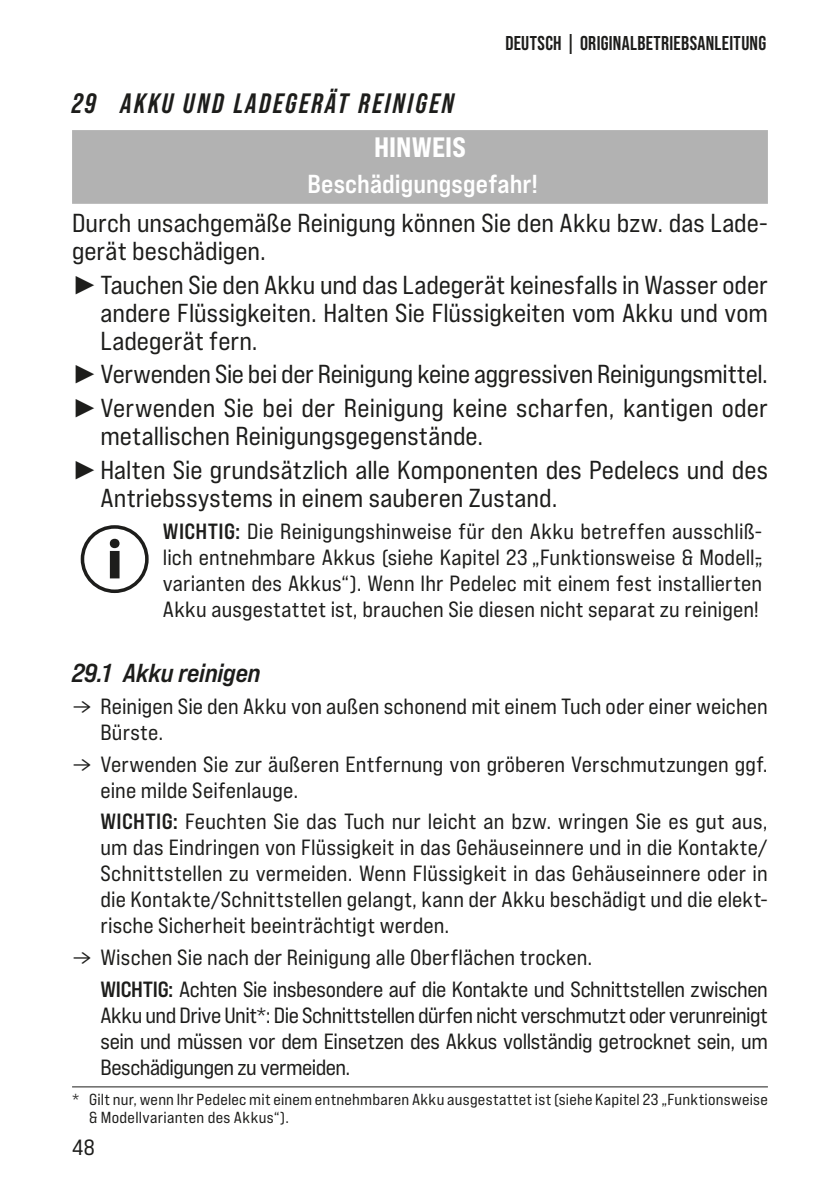
<style>
.page{position:relative;width:840px;height:1191px;background:#fff}
.page>*{position:absolute;margin:0;border:0;box-sizing:border-box;transform-origin:0 0}
.t1{font:italic 700 28px "Bebas Neue Pro";letter-spacing:.085em;color:#1d1d1b}
.SICHERHEIT_Signal{font:28px "Bebas Neue Pro Exp Eb";letter-spacing:.005em;color:#fff}
.SICHERHEIT_Folgen_de{font:26px/28px "Bebas Neue Pro Exp Rg";color:#1d1d1b}
.SICHERHEIT_Art_der_G{font:26px "Bebas Neue Pro Exp Bd";color:#fff}
.t2{font:26px "Bebas Neue Pro Exp Bd It";letter-spacing:-.01em;color:#1d1d1b}
.TEXT_Fließtext_einge{font:22px/26px "Bebas Neue Pro Exp Rg";letter-spacing:.005em;color:#1d1d1b}
.TEXT_Fließtext{font:22px/26px "Bebas Neue Pro Exp Rg";letter-spacing:.005em;color:#1d1d1b;text-align:justify}
.t3{font:700 20px "Bebas Neue Pro";letter-spacing:.015em;color:#1d1d1b}
.Fußnote{font:16px/18px "Bebas Neue Pro Exp Rg";letter-spacing:.015em;color:#1d1d1b}
.s1{font-family:"Arial"}
.s2{font-family:"Bebas Neue Pro Exp Bd"}
.s3{font-family:"Calibri";font-size:16.4px}
</style>
<div class="page">
<div style="left:72px;top:130px;width:695px;height:74px;background:#b2b2b2"></div>
<div style="left:81px;top:525px;width:67px;height:68px;border:4px solid #1d1d1b;border-radius:50%"></div>
<hr style="left:72px;top:1086px;width:695px;height:1px;background:#1d1d1b">
<p class="t3" style="left:505px;top:31px;width:262px">DEUTSCH | ORIGINALBETRIEBSANLEITUNG</p>
<p class="t1" style="left:72px;top:87px;width:383px">29 AKKU UND LADEGERÄT REINIGEN</p>
<p class="SICHERHEIT_Signal" style="left:374px;top:130px;width:93px">HINWEIS</p>
<p class="SICHERHEIT_Art_der_G" style="left:307px;top:168px;width:232px">Beschädigungsgefahr!</p>
<p class="SICHERHEIT_Folgen_de" style="left:72px;top:208px;width:697px">Durch unsachgemäße Reinigung können Sie den Akku bzw. das Lade&shy;gerät beschädigen.</p>
<p class="SICHERHEIT_Folgen_de" style="left:100px;top:270px;width:668px;text-align:justify;text-indent:-28px"><span class="s1">►</span>Tauchen Sie den Akku und das Ladegerät keinesfalls in Wasser oder andere Flüssigkeiten. Halten Sie Flüssigkeiten vom Akku und vom Ladegerät fern.</p>
<p class="SICHERHEIT_Folgen_de" style="left:72px;top:360px;width:697px"><span class="s1">►</span>Verwenden Sie bei der Reinigung keine aggressiven Reinigungsmittel.</p>
<p class="SICHERHEIT_Folgen_de" style="left:100px;top:393px;width:668px;text-indent:-28px"><span class="s1">►</span>Verwenden Sie bei der Reinigung keine scharfen, kantigen oder metallischen Reinigungsgegenstände.</p>
<p class="SICHERHEIT_Folgen_de" style="left:100px;top:455px;width:668px;text-indent:-28px"><span class="s1">►</span>Halten Sie grundsätzlich alle Komponenten des Pedelecs und des<br>Antriebssystems in einem sauberen Zustand.</p>
<p class="TEXT_Fließtext" style="left:163px;top:518px;width:600px"><span class="s2">WICHTIG:</span> Die Reinigungshinweise für den Akku betreffen ausschliß&shy;lich entnehmbare Akkus (siehe Kapitel 23 „Funktionsweise &amp; Modell&shy;varianten des Akkus“). Wenn Ihr Pedelec mit einem fest installierten Akku ausgestattet ist, brauchen Sie diesen nicht separat zu reinigen!</p>
<p class="t2" style="left:72px;top:657px;width:190px">29.1 Akku reinigen</p>
<p class="TEXT_Fließtext_einge" style="left:100px;top:693px;width:668px;text-indent:-28px"><span class="s3">→</span> Reinigen Sie den Akku von außen schonend mit einem Tuch oder einer weichen<br>Bürste.</p>
<p class="TEXT_Fließtext_einge" style="left:100px;top:750px;width:668px;text-indent:-28px"><span class="s3">→</span> Verwenden Sie zur äußeren Entfernung von gröberen Verschmutzungen ggf. eine milde Seifenlauge.</p>
<p class="TEXT_Fließtext_einge" style="left:100px;top:808px;width:668px;text-align:justify"><span class="s2">WICHTIG:</span> Feuchten Sie das Tuch nur leicht an bzw. wringen Sie es gut aus, um das Eindringen von Flüssigkeit in das Gehäuseinnere und in die Kontakte/ Schnittstellen zu vermeiden. Wenn Flüssigkeit in das Gehäuseinnere oder in die Kontakte/Schnittstellen gelangt, kann der Akku beschädigt und die elekt&shy;rische Sicherheit beeinträchtigt werden.</p>
<p class="TEXT_Fließtext_einge" style="left:72px;top:944px;width:521px"><span class="s3">→</span> Wischen Sie nach der Reinigung alle Oberflächen trocken.</p>
<p class="TEXT_Fließtext_einge" style="left:100px;top:975px;width:668px;text-align:justify"><span class="s2">WICHTIG:</span> Achten Sie insbesondere auf die Kontakte und Schnittstellen zwischen Akku und Drive Unit*: Die Schnittstellen dürfen nicht verschmutzt oder verunreinigt sein und müssen vor dem Einsetzen des Akkus vollständig getrocknet sein, um Beschädigungen zu vermeiden.</p>
<p class="Fußnote" style="left:89px;top:1090px;width:680px;text-indent:-17px">* Gilt nur, wenn Ihr Pedelec mit einem entnehmbaren Akku ausgestattet ist (siehe Kapitel 23 „Funktionsweise &amp; Modellvarianten des Akkus“).</p>
<p class="TEXT_Fließtext_einge" style="left:72px;top:1134px;width:24px">48</p>
</div>
